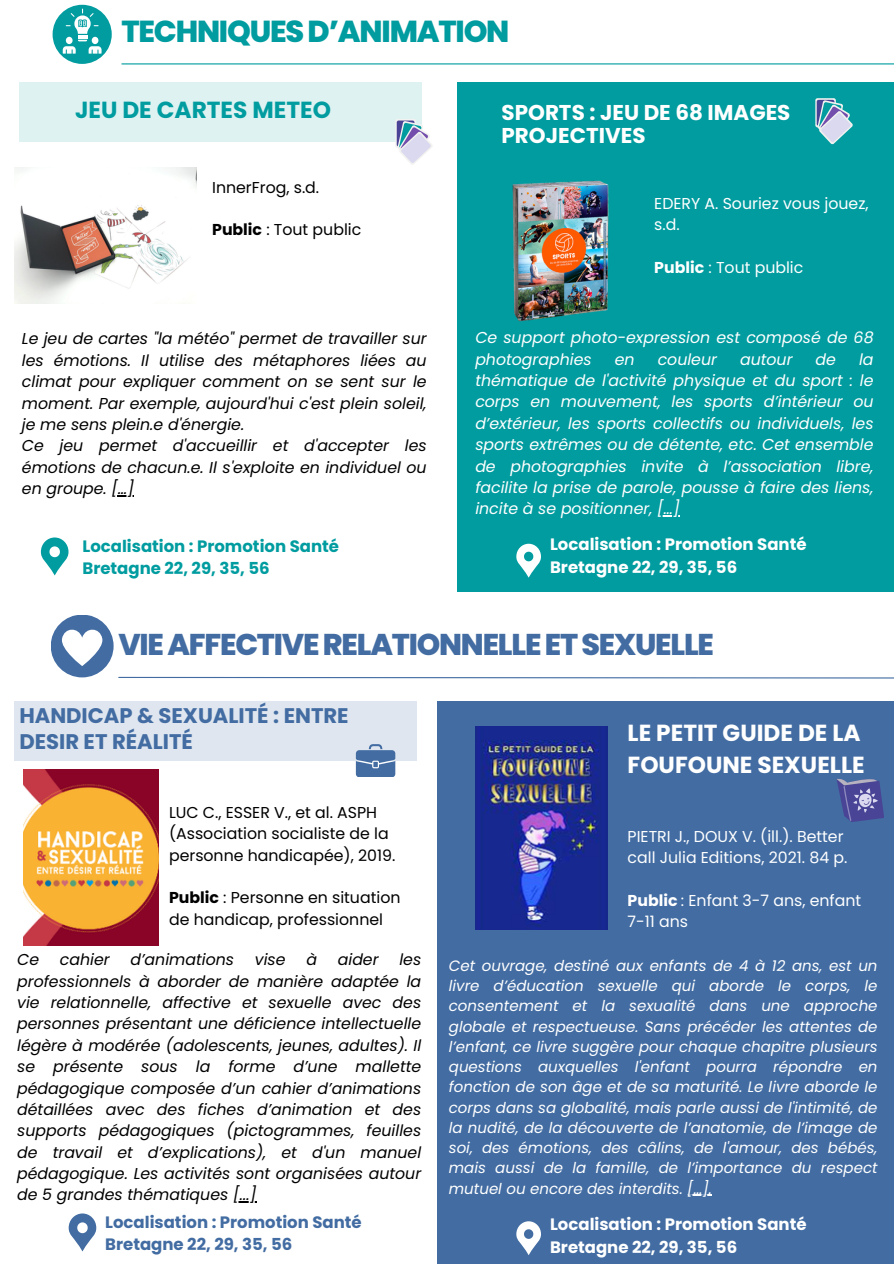
<style>
.page{position:relative;width:894px;height:1264px;background:#fff}
.page>*{position:absolute;margin:0;border:0;box-sizing:border-box;transform-origin:0 0}
.t1{font:800 30.3px "Poppins";letter-spacing:-.04em;color:#009ca0}
.t2{font:800 30px "Poppins";letter-spacing:-.04em;color:#426ca2}
.t3{font:700 23.25px/31.5px "Poppins";color:#fff}
.t4{font:700 23.25px "Poppins";color:#009ca0}
.t5{font:700 21.45px/23.2px "Poppins";color:#fff}
.t6{font:700 21.15px/25.8px "Poppins";color:#426ca2}
.t7{font:700 16.5px/22.5px "Poppins";color:#fff}
.t8{font:700 16.5px/22.5px "Poppins";color:#009ca0}
.t9{font:700 16.5px/22.5px "Poppins";color:#426ca2}
.t10{font:italic 15.75px/21.3px "Poppins";color:#000}
.t11{font:italic 15.75px/21.3px "Poppins";color:#fff}
.t12{font:15.75px/21.3px "Poppins";color:#000}
.t13{font:15.75px/21.3px "Poppins";color:#fff}
.t14{font:italic 15px/20.2px "Poppins";color:#fff;text-align:justify}
.s1{font-weight:700}
</style>
<div class="page">
<hr style="left:121px;top:63px;width:772px;height:1px;background:#009ca0">
<div style="left:19px;top:83px;width:402px;height:59px;background:#def2f2"></div>
<div style="left:456px;top:82px;width:437px;height:509px;background:#009ca0"></div>
<img style="left:512px;top:180px;width:97px;height:142px">
<svg style="left:516px;top:543px;width:25px;height:34px"></svg>
<svg style="left:118px;top:676px;width:775px;height:3px"></svg>
<div style="left:14px;top:701px;width:402px;height:59px;background:#dfe6ef"></div>
<div style="left:437px;top:701px;width:456px;height:562px;background:#426ca2"></div>
<svg style="left:41px;top:537px;width:27px;height:38px"></svg>
<svg style="left:69px;top:1213px;width:27px;height:38px"></svg>
<img style="left:475px;top:726px;width:132px;height:203px">
<img style="left:23px;top:769px;width:135px;height:176px">
<svg style="left:516px;top:1221px;width:25px;height:33px"></svg>
<svg style="left:395px;top:119px;width:21px;height:29px"></svg>
<svg style="left:396px;top:120px;width:18px;height:26px"></svg>
<svg style="left:397px;top:121px;width:35px;height:44px"></svg>
<svg style="left:815px;top:98px;width:20px;height:29px"></svg>
<div style="left:816px;top:100px;width:18px;height:26px;background:#c4c3d7;border-radius:2px"></div>
<svg style="left:817px;top:100px;width:35px;height:44px"></svg>
<img style="left:14px;top:168px;width:183px;height:136px">
<svg style="left:356px;top:744px;width:39px;height:32px"></svg>
<div style="left:51px;top:614px;width:63px;height:63px;background:#426ca2;border-radius:50%"></div>
<svg style="left:61px;top:629px;width:42px;height:37px"></svg>
<div style="left:53px;top:5px;width:59px;height:59px;background:#009ca0;border-radius:50%"></div>
<svg style="left:63px;top:9px;width:38px;height:44px"></svg>
<svg style="left:836px;top:778px;width:47px;height:44px"></svg>
<svg style="left:117px;top:495px;width:17px;height:1px"></svg>
<svg style="left:662px;top:515px;width:17px;height:1px"></svg>
<svg style="left:687px;top:1194px;width:24px;height:1px"></svg>
<svg style="left:238px;top:1201px;width:18px;height:1px"></svg>
<h1 class="t1" style="left:121px;top:10px;width:389px">TECHNIQUESD’ANIMATION</h1>
<h3 class="t4" style="left:75px;top:94px;width:257px">JEU DE CARTES METEO</h3>
<p class="t12" style="left:212px;top:176px;width:109px">InnerFrog, s.d.</p>
<p class="t12" style="left:212px;top:219px;width:151px"><span class="s1">Public</span> : Tout public</p>
<p class="t10" style="left:22px;top:328px;width:406px">Le jeu de cartes "la météo" permet de travailler sur les émotions. Il utilise des métaphores liées au climat pour expliquer comment on se sent sur le moment. Par exemple, aujourd'hui c'est plein soleil, je me sens plein.e d'énergie.<br>Ce jeu permet d'accueillir et d'accepter les émotions de chacun.e. Il s'exploite en individuel ou en groupe. […]</p>
<p class="t8" style="left:82px;top:534px;width:258px">Localisation : Promotion Santé<br>Bretagne 22, 29, 35, 56</p>
<h3 class="t5" style="left:501px;top:100px;width:290px">SPORTS : JEU DE 68 IMAGES<br>PROJECTIVES</h3>
<p class="t13" style="left:654px;top:193px;width:216px">EDERY A. Souriez vous jouez, s.d.</p>
<p class="t13" style="left:654px;top:257px;width:151px"><span class="s1">Public</span> : Tout public</p>
<p class="t11" style="left:475px;top:327px;width:399px">Ce support photo-expression est composé de 68 photographies</p>
<p class="t11" style="left:475px;top:348px;width:399px;text-align:justify;text-indent:383px">la thématique de l'activité physique et du sport : le corps en mouvement, les sports d’intérieur ou d’extérieur, les sports collectifs ou individuels, les sports extrêmes ou de détente, etc. Cet ensemble de photographies invite à l’association libre, facilite la prise de parole, pousse à faire des liens, incite à se positionner, […]</p>
<p class="t11" style="left:614px;top:348px;width:21px">en</p>
<p class="t11" style="left:657px;top:348px;width:61px">couleur</p>
<p class="t11" style="left:739px;top:348px;width:54px">autour</p>
<p class="t11" style="left:815px;top:348px;width:22px">de</p>
<p class="t7" style="left:550px;top:533px;width:258px">Localisation : Promotion Santé<br>Bretagne 22, 29, 35, 56</p>
<h2 class="t2" style="left:118px;top:623px;width:597px">VIEAFFECTIVERELATIONNELLEETSEXUELLE</h2>
<h3 class="t6" style="left:19px;top:703px;width:331px">HANDICAP &amp; SEXUALITÉ : ENTRE<br>DESIR ET RÉALITÉ</h3>
<p class="t12" style="left:169px;top:801px;width:228px">LUC C., ESSER V., et al. ASPH (Association socialiste de la personne handicapée), 2019.</p>
<p class="t12" style="left:169px;top:887px;width:233px"><span class="s1">Public</span> : Personne en situation de handicap, professionnel</p>
<p class="t10" style="left:17px;top:949px;width:23px">Ce</p>
<p class="t10" style="left:60px;top:949px;width:51px">cahier</p>
<p class="t10" style="left:130px;top:949px;width:105px">d’animations</p>
<p class="t10" style="left:255px;top:949px;width:32px">vise</p>
<p class="t10" style="left:306px;top:949px;width:12px">à</p>
<p class="t10" style="left:338px;top:949px;width:42px">aider</p>
<p class="t10" style="left:17px;top:949px;width:405px;text-align:justify;text-indent:382px">les professionnels à aborder de manière adaptée la vie relationnelle, affective et sexuelle avec des personnes présentant une déficience intellectuelle légère à modérée (adolescents, jeunes, adultes). Il se présente sous la forme d’une mallette pédagogique composée d’un cahier d’animations détaillées avec des fiches d’animation et des supports pédagogiques (pictogrammes, feuilles de travail et d’explications), et d'un manuel pédagogique. Les activités sont organisées autour de 5 grandes thématiques [...]</p>
<p class="t9" style="left:105px;top:1210px;width:258px">Localisation : Promotion Santé<br>Bretagne 22, 29, 35, 56</p>
<h3 class="t3" style="left:627px;top:717px;width:238px">LE PETIT GUIDE DE LA<br>FOUFOUNE SEXUELLE</h3>
<p class="t13" style="left:627px;top:825px;width:221px">PIETRI J., DOUX V. (ill.). Better call Julia Editions, 2021. 84 p.</p>
<p class="t13" style="left:627px;top:889px;width:235px"><span class="s1">Public</span> : Enfant 3-7 ans, enfant<br>7-11 ans</p>
<p class="t14" style="left:448px;top:955px;width:430px">Cet ouvrage, destiné aux enfants de 4 à 12 ans, est un livre d’éducation sexuelle qui aborde le corps, le consentement et la sexualité dans une approche globale et respectueuse. Sans précéder les attentes de l’enfant, ce livre suggère pour chaque chapitre plusieurs questions auxquelles l'enfant pourra répondre en fonction de son âge et de sa maturité. Le livre aborde le corps dans sa globalité, mais parle aussi de l'intimité, de la nudité, de la découverte de l’anatomie, de l’image de soi, des émotions, des câlins, de l'amour, des bébés, mais aussi de la famille, de l’importance du respect mutuel ou encore des interdits. […].</p>
<p class="t7" style="left:550px;top:1213px;width:258px">Localisation : Promotion Santé<br>Bretagne 22, 29, 35, 56</p>
</div>
